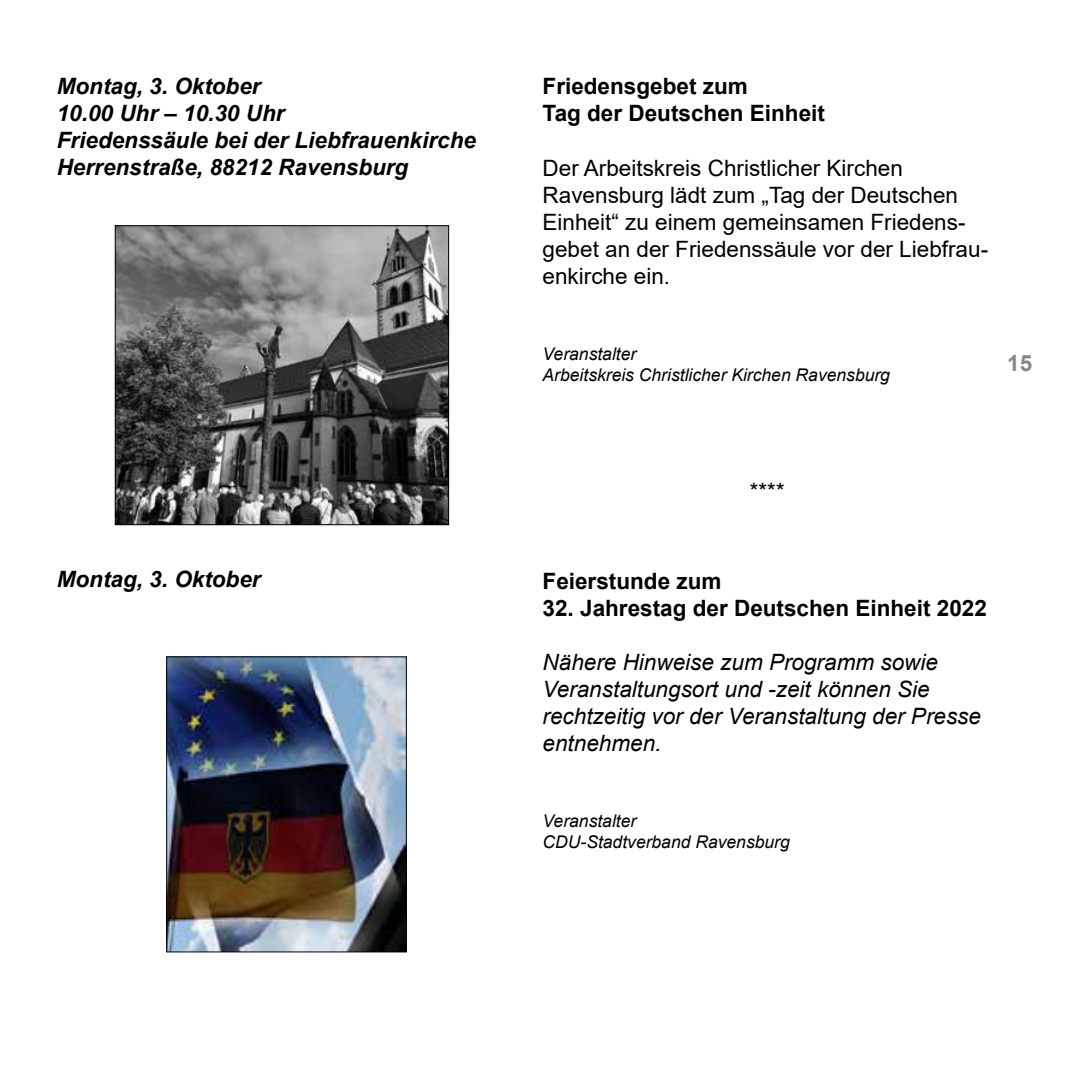
<style>
.page{position:relative;width:1071px;height:1092px;background:#fff}
.page>*{position:absolute;margin:0;border:0;box-sizing:border-box;transform-origin:0 0}
.t1{font:22.5px/27px "Arial";color:#000}
.t2{font:italic 22.5px/27px "Arial";color:#000}
.t3{font:italic 700 22.5px/27px "Arial";color:#000}
.t4{font:700 22.5px/27px "Arial";color:#000}
.t5{font:700 22.5px "Arial";color:#878787}
.t6{font:italic 17.5px/21px "Arial";color:#000}
</style>
<div class="page">
<img style="left:168px;top:658px;width:236px;height:292px">
<div style="left:166px;top:656px;width:240px;height:296px;border:1px solid #000"></div>
<img style="left:117px;top:227px;width:330px;height:296px">
<div style="left:115px;top:225px;width:334px;height:300px;border:1px solid #000"></div>
<p class="t3" style="left:57px;top:74px;width:420px">Montag, 3. Oktober<br>10.00 Uhr – 10.30 Uhr<br>Friedenssäule bei der Liebfrauenkirche<br>Herrenstraße, 88212 Ravensburg</p>
<p class="t3" style="left:57px;top:566px;width:205px">Montag, 3. Oktober</p>
<p class="t4" style="left:542px;top:73px;width:284px">Friedensgebet zum<br>Tag der Deutschen Einheit</p>
<p class="t1" style="left:542px;top:154px;width:447px">Der Arbeitskreis Christlicher Kirchen Ravensburg lädt zum „Tag der Deutschen Einheit“ zu einem gemeinsamen Friedens&shy;gebet an der Friedenssäule vor der Liebfrau&shy;enkirche ein.</p>
<p class="t6" style="left:542px;top:343px;width:349px">Veranstalter<br>Arbeitskreis Christlicher Kirchen Ravensburg</p>
<p class="t5" style="left:1006px;top:347px;width:27px">15</p>
<p class="t2" style="left:747px;top:477px;width:37px">****</p>
<p class="t4" style="left:542px;top:567px;width:180px">Feierstunde zum</p>
<p class="t4" style="left:542px;top:594px;width:445px">32. Jahrestag der Deutschen Einheit 2022</p>
<p class="t2" style="left:542px;top:649px;width:440px">Nähere Hinweise zum Programm sowie Veranstaltungsort und -zeit können Sie rechtzeitig vor der Veranstaltung der Presse entnehmen.</p>
<p class="t6" style="left:542px;top:810px;width:249px">Veranstalter<br>CDU-Stadtverband Ravensburg</p>
</div>
